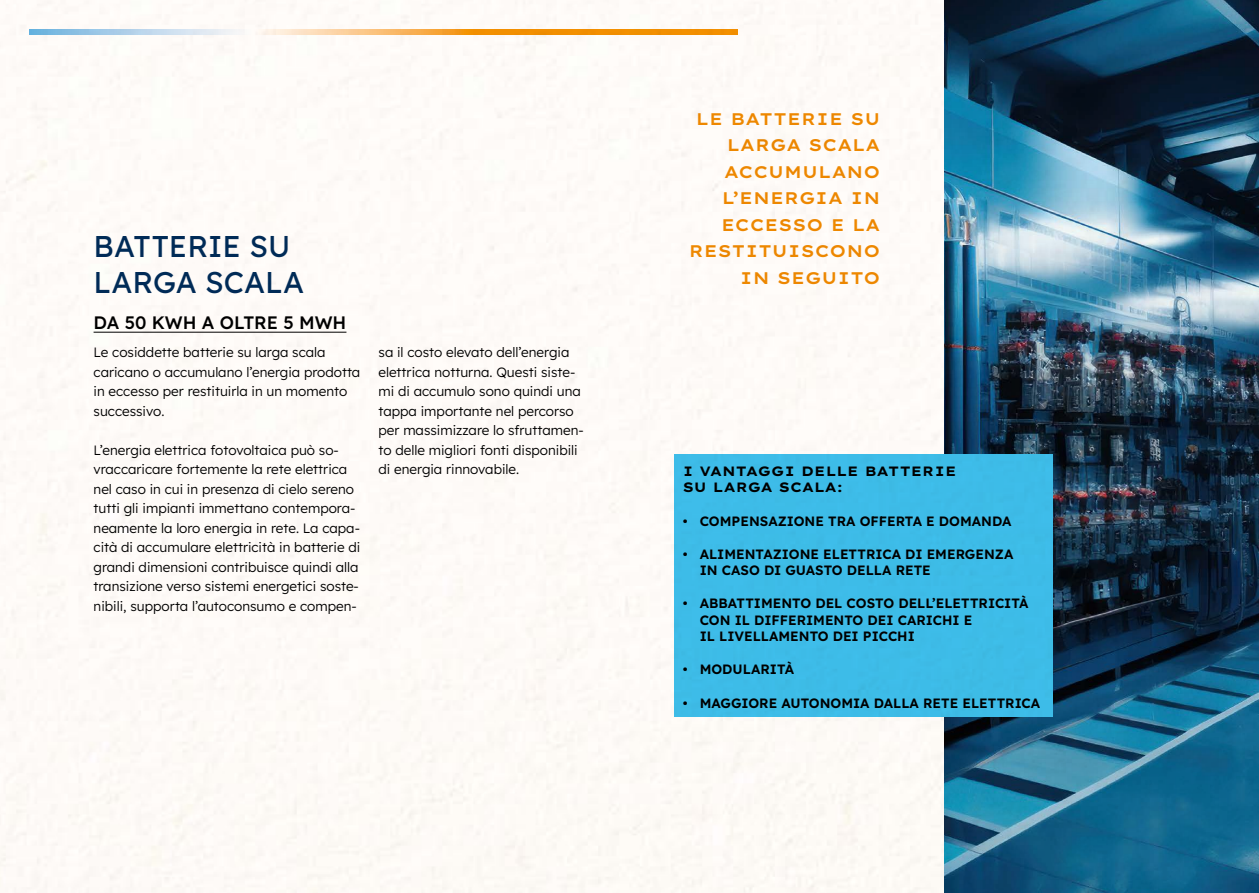
<style>
.page{position:relative;width:1259px;height:893px;background:#fff}
.page>*{position:absolute;margin:0;border:0;box-sizing:border-box;transform-origin:0 0}
.t1{font:30px/36px "Lexend";color:#002c5a}
.t2{font:500 18px "Lexend";color:#000}
.t3{font:600 16.8px/26.4px "Lexend Mega";color:#ee8a00;text-align:right}
.t4{font:300 13.5px/19.5px "Lexend";color:#000}
.t5{font:600 13.5px/16.2px "Lexend";color:#000}
.t6{font:700 13.5px/16.2px "Lexend Mega";color:#000}
</style>
<div class="page">
<img style="left:0;top:0;width:1259px;height:893px">
<h1 class="t1" style="left:94px;top:226px;width:212px">BATTERIE SU<br>LARGA SCALA</h1>
<h2 class="t2" style="left:94px;top:310px;width:254px">DA 50 KWH A OLTRE 5 MWH</h2>
<p class="t4" style="left:94px;top:342px;width:268px">Le cosiddette batterie su larga scala caricano o accumulano l’energia prodotta in eccesso per restituirla in un momento successivo.</p>
<p class="t4" style="left:94px;top:440px;width:268px">L’energia elettrica fotovoltaica può so&shy;vraccaricare fortemente la rete elettrica nel caso in cui in presenza di cielo sereno tutti gli impianti immettano contempora&shy;neamente la loro energia in rete. La capa&shy;cità di accumulare elettricità in batterie di grandi dimensioni contribuisce quindi alla transizione verso sistemi energetici soste&shy;nibili, supporta l’autoconsumo e compen-</p>
<p class="t4" style="left:378px;top:342px;width:207px">sa il costo elevato dell’energia elettrica notturna. Questi siste&shy;mi di accumulo sono quindi una tappa importante nel percorso per massimizzare lo sfruttamen&shy;to delle migliori fonti disponibili di energia rinnovabile.</p>
<p class="t3" style="left:689px;top:104px;width:193px">LE BATTERIE SU<br>LARGA SCALA<br>ACCUMULANO<br>L’ENERGIA IN<br>ECCESSO E LA<br>RESTITUISCONO<br>IN SEGUITO</p>
<p class="t6" style="left:682px;top:462px;width:275px">I VANTAGGI DELLE BATTERIE<br>SU LARGA SCALA:</p>
<p class="t5" style="left:682px;top:512px;width:330px">• COMPENSAZIONE TRA OFFERTA E DOMANDA</p>
<p class="t5" style="left:699px;top:545px;width:315px;text-indent:-17px">• ALIMENTAZIONE ELETTRICA DI EMERGENZA<br>IN CASO DI GUASTO DELLA RETE</p>
<p class="t5" style="left:699px;top:595px;width:330px;text-indent:-17px">• ABBATTIMENTO DEL COSTO DELL’ELETTRICITÀ<br>CON IL DIFFERIMENTO DEI CARICHI E<br>IL LIVELLAMENTO DEI PICCHI</p>
<p class="t5" style="left:682px;top:660px;width:113px">• MODULARITÀ</p>
<p class="t5" style="left:682px;top:694px;width:359px">• MAGGIORE AUTONOMIA DALLA RETE ELETTRICA</p>
</div>
